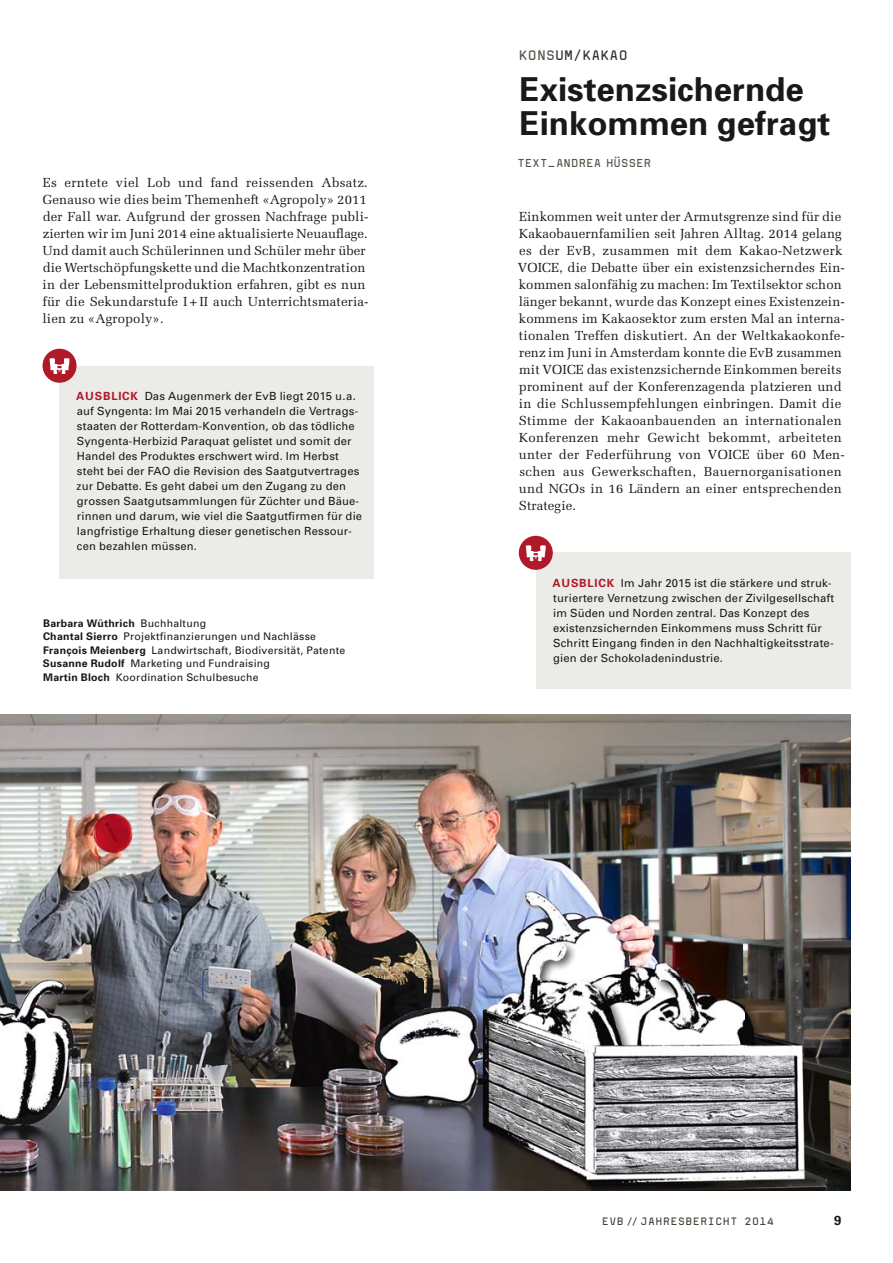
<style>
.page{position:relative;width:893px;height:1263px;background:#fff}
.page>*{position:absolute;margin:0;border:0;box-sizing:border-box;transform-origin:0 0}
.t1{font:700 33px/34.5px "Univers";color:#1b1917}
.t2{font:700 13.5px "Mono";letter-spacing:.01em;color:#322f2d}
.t3{font:13.2px/17px "Melior";letter-spacing:.01em;color:#1b1917}
.t4{font:700 13.2px "Univers";color:#1b1917}
.t5{font:11.25px/15px "Univers";letter-spacing:.015em;color:#1b1917}
.t6{font:700 11.25px "Mono";letter-spacing:.01em;color:#565349}
.t7{font:10.5px/13.5px "Univers";letter-spacing:.025em;color:#1b1917}
.t8{font:700 10.5px "Mono";letter-spacing:.05em;color:#444138}
.s1{font-weight:700;color:#b01928}
.s2{font-weight:700}
.s3{color:#565349}
.s4{font-size:9.9px}
</style>
<div class="page">
<img style="left:0;top:714px;width:850px;height:477px">
<div style="left:536px;top:553px;width:314px;height:136px;background:#ebebe7"></div>
<div style="left:519px;top:536px;width:34px;height:34px;background:#b01928;border-radius:50%"></div>
<svg style="left:526px;top:545px;width:20px;height:16px"></svg>
<div style="left:60px;top:366px;width:314px;height:212px;background:#ebebe7"></div>
<div style="left:43px;top:349px;width:34px;height:34px;background:#b01928;border-radius:50%"></div>
<svg style="left:50px;top:358px;width:20px;height:16px"></svg>
<p class="t3" style="left:42px;top:175px;width:328px">Es erntete viel Lob und fand reissenden Absatz.<br>Genauso wie dies beim Themenheft «Agropoly» 2011 der Fall war. Aufgrund der grossen Nachfrage publi&shy;zierten wir im Juni 2014 eine aktualisierte Neuauflage.<br>Und damit auch Schülerinnen und Schüler mehr über die Wertschöpfungskette und die Machtkonzentration in der Lebensmittelproduktion erfahren, gibt es nun für die Sekundarstufe I + II auch Unterrichtsmateria&shy;lien zu «Agropoly».</p>
<p class="t5" style="left:76px;top:389px;width:287px"><span class="s1">AUSBLICK</span> Das Augenmerk der EvB liegt 2015 u. a. auf Syngenta: Im Mai 2015 verhandeln die Vertrags&shy;staaten der Rotterdam-Konvention, ob das tödliche Syngenta-Herbizid Paraquat gelistet und somit der Handel des Produktes erschwert wird. Im Herbst steht bei der FAO die Revision des Saatgutvertrages zur Debatte. Es geht dabei um den Zugang zu den grossen Saatgutsammlungen für Züchter und Bäue&shy;rinnen und darum, wie viel die Saatgutfirmen für die langfristige Erhaltung dieser genetischen Ressour&shy;cen bezahlen müssen.</p>
<p class="t7" style="left:43px;top:617px;width:304px"><span class="s2">Barbara Wüthrich</span> Buchhaltung<br><span class="s2">Chantal Sierro</span> Projektfinanzierungen und Nachlässe <span class="s2">François Meienberg</span> Landwirtschaft, Biodiversität, Patente <span class="s2">Susanne Rudolf</span> Marketing und Fundraising<br><span class="s2">Martin Bloch</span> Koordination Schulbesuche</p>
<p class="t2" style="left:519px;top:50px;width:110px"><span class="s3">KONS</span>UM/KAKAO</p>
<h1 class="t1" style="left:519px;top:75px;width:312px">Existenzsichernde<br>Einkommen gefragt</h1>
<p class="t6" style="left:517px;top:159px;width:135px">TEXT _ ANDREA HÜSSER</p>
<p class="t3" style="left:518px;top:209px;width:329px">Einkommen weit unter der Armutsgrenze sind für die Kakaobauernfamilien seit Jahren Alltag. 2014 gelang es der EvB, zusammen mit dem Kakao-Netzwerk VOICE, die Debatte über ein existenzsicherndes Ein&shy;kommen salonfähig zu machen: Im Textilsektor schon länger bekannt, wurde das Konzept eines Existenzein&shy;kommens im Kakaosektor zum ersten Mal an interna&shy;tionalen Treffen diskutiert. An der Weltkakaokonfe&shy;renz im Juni in Amsterdam konnte die EvB zusammen mit VOICE das existenzsichernde Einkommen bereits prominent auf der Konferenzagenda platzieren und in die Schlussempfehlungen einbringen. Damit die Stimme der Kakaoanbauenden an internationalen Konferenzen mehr Gewicht bekommt, arbeiteten unter der Federführung von VOICE über 60 Men&shy;schen aus Gewerkschaften, Bauernorganisationen und NGOs in 16 Ländern an einer entsprechenden Strategie.</p>
<p class="t5" style="left:553px;top:576px;width:283px"><span class="s1">AUSBLICK</span> Im Jahr 2015 ist die stärkere und struk&shy;turiertere Vernetzung zwischen der Zivilgesellschaft im Süden und Norden zentral. Das Konzept des existenzsichernden Einkommens muss Schritt für Schritt Eingang finden in den Nachhaltigkeitsstrate&shy;gien der Schokoladenindustrie.</p>
<p class="t8" style="left:602px;top:1217px;width:174px">EVB <span class="s4">//</span> JAHRESBERICHT 2014</p>
<p class="t4" style="left:834px;top:1215px;width:9px">9</p>
</div>
